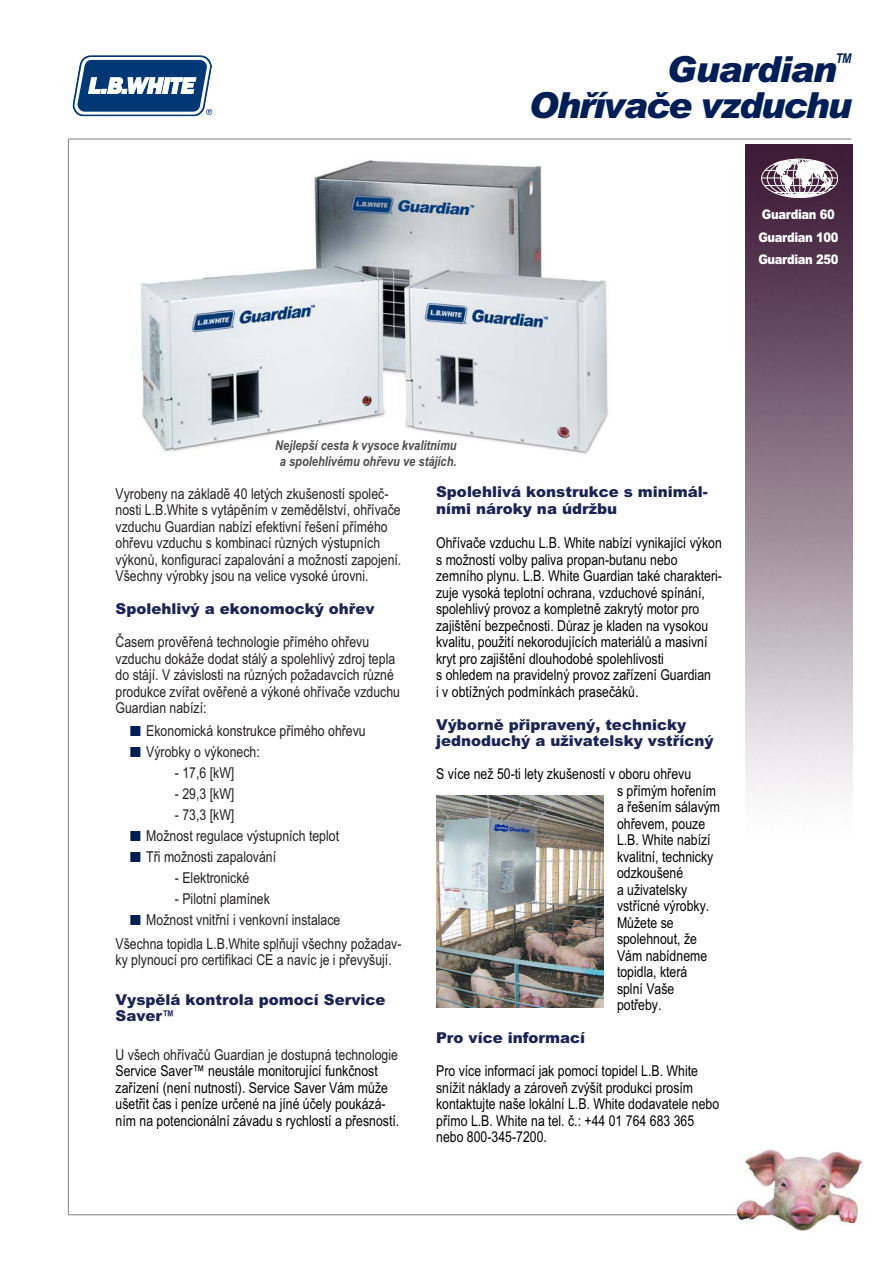
<style>
.page{position:relative;width:893px;height:1263px;background:#fff}
.page>*{position:absolute;margin:0;border:0;box-sizing:border-box;transform-origin:0 0}
.t1{font:italic 900 36px "Arial";letter-spacing:-.05em;color:#001e56}
.t2{font:15px/16.5px "Arial Narrow";color:#000}
.t3{font:15px/16.5px "Arial Narrow";color:#221f1f}
.t4{font:15px/16.5px "Arial Narrow";color:#231f20}
.t5{font:900 15px/16.5px "Arial";color:#1b2453}
.t6{font:italic 700 13.5px/16.2px "Arial Narrow";color:#4d4d4d;text-align:center}
.t7{font:italic 700 13.5px "Arial Narrow";color:#001e56}
.t8{font:900 13.2px/22.5px "Arial";letter-spacing:-.035em;color:#fff;scale:.87 1}
.s1{color:#221f1f}
.s2{font-family:"Adobe Song Std Light GBK EUC H";font-size:13.5px;color:#001e56}
.s3{font-family:"Arial Narrow";font-weight:700}
</style>
<div class="page">
<img style="left:140px;top:160px;width:468px;height:294px">
<img style="left:746px;top:144px;width:106px;height:658px">
<svg style="left:73px;top:55px;width:139px;height:61px"></svg>
<hr style="left:68px;top:1214px;width:673px;height:1px;background:#808080">
<hr style="left:68px;top:139px;width:783px;height:1px;background:#808080">
<hr style="left:68px;top:139px;width:1px;height:1076px;background:#808080">
<svg style="left:750px;top:159px;width:98px;height:39px"></svg>
<img style="left:734px;top:1149px;width:129px;height:82px">
<img style="left:437px;top:796px;width:167px;height:211px">
<h1 class="t1" style="left:667px;top:48px;width:172px">Guardian</h1>
<p class="t7" style="left:836px;top:50px;width:17px">TM</p>
<h1 class="t1" style="left:528px;top:84px;width:325px">Ohrívace vzduchu</h1>
<h1 class="t1" style="left:583px;top:84px;width:13px">ˇ</h1>
<h1 class="t1" style="left:652px;top:84px;width:13px">ˇ</h1>
<p class="t8" style="left:758px;top:203px;width:94px">Guardian 60<br>Guardian 100<br>Guardian 250</p>
<p class="t6" style="left:275px;top:438px;width:183px">Nejlepší cesta k vysoce kvalitnímu a spolehlivému ohrˇevu ve stájích.</p>
<p class="t4" style="left:116px;top:487px;width:287px">Vyrobeny na základě 40 letých zkušeností společ&shy;nosti L.B.White s vytápěním v zemědělství, ohřívače vzduchu Guardian nabízí efektivní řešení přímého ohřevu vzduchu s kombinací různých výstupních výkonů, konfigurací zapalování a možností zapojení.<br>Všechny výrobky <span class="s1">jsou na</span> velice vysoké úrovni.</p>
<p class="t5" style="left:116px;top:601px;width:261px">Spolehlivý a ekonomocký ohřev</p>
<p class="t3" style="left:116px;top:635px;width:286px">Časem prověřená technologie přímého ohřevu vzduchu dokáže dodat stálý a spolehlivý zdroj tepla do stájí. V závislosti na různých požadavcích různé produkce zvířat ověřené a výkoné ohřívače vzduchu Guardian nabízí:</p>
<p class="t3" style="left:129px;top:724px;width:238px"><span class="s2">■</span> Ekonomická konstrukce přímého ohřevu</p>
<p class="t3" style="left:129px;top:745px;width:133px"><span class="s2">■</span> Výrobky o výkonech:</p>
<p class="t3" style="left:175px;top:766px;width:61px">- 17,6 [kW]</p>
<p class="t3" style="left:175px;top:787px;width:61px">- 29,3 [kW]</p>
<p class="t3" style="left:175px;top:808px;width:61px">- 73,3 [kW]</p>
<p class="t3" style="left:129px;top:829px;width:212px"><span class="s2">■</span> Možnost regulace výstupních teplot</p>
<p class="t3" style="left:129px;top:850px;width:149px"><span class="s2">■</span> Tři možnosti zapalování</p>
<p class="t3" style="left:175px;top:871px;width:76px">- Elektronické</p>
<p class="t3" style="left:175px;top:892px;width:97px">- Pilotní plamínek</p>
<p class="t3" style="left:116px;top:910px;width:287px;line-height:23.2px;text-indent:13px"><span class="s2">■</span> Možnost vnitřní i venkovní instalace<br>Všechna topidla L.B.White splňují všechny požadav-</p>
<p class="t3" style="left:116px;top:953px;width:278px">ky plynoucí pro certifikaci CE a navíc je i převyšují.</p>
<p class="t5" style="left:116px;top:991px;width:271px">Vyspělá kontrola pomocí Service<br>Saver<span class="s3">™</span></p>
<p class="t3" style="left:116px;top:1048px;width:284px">U všech ohřívačů Guardian je dostupná technologie</p>
<p class="t2" style="left:116px;top:1064px;width:285px">Service Saver™ neustále monitorující funkčnost zařízení (není nutností). Service Saver Vám může ušetřit čas i peníze určené na jíné účely poukázá&shy;ním na potencionální závadu s rychlostí a přesností.</p>
<p class="t5" style="left:436px;top:484px;width:273px">Spolehlivá konstrukce s minimál&shy;ními nároky na údržbu</p>
<p class="t2" style="left:436px;top:536px;width:287px">Ohřívače vzduchu L.B. White nabízí vynikající výkon s možností volby paliva propan-butanu nebo zemního plynu. L.B. White Guardian také charakteri&shy;zuje vysoká teplotní ochrana, vzduchové spínání, spolehlivý provoz a kompletně zakrytý motor pro zajištění bezpečnosti. Důraz je kladen na vysokou kvalitu, použití nekorodujících materiálů a masivní kryt pro zajištění dlouhodobé spolehlivosti<br>s ohledem na pravidelný provoz zařízení Guardian<br>i v obtížných podmínkách prasečáků.</p>
<p class="t5" style="left:436px;top:716px;width:279px">Výborně připravený, technicky jednoduchý a uživatelsky vstřícný</p>
<p class="t2" style="left:617px;top:767px;width:105px;text-indent:-181px">S více než 50-ti lety zkušeností v oboru ohřevu<br>s přímým hořením a řešením sálavým ohřevem, pouze<br>L.B. White nabízí kvalitní, technicky odzkoušené<br>a uživatelsky vstřícné výrobky.<br>Můžete se spolehnout, že<br>Vám nabídneme topidla, která<br>splní Vaše potřeby.</p>
<p class="t5" style="left:436px;top:1030px;width:151px">Pro více informací</p>
<p class="t2" style="left:436px;top:1064px;width:285px">Pro více informací jak pomocí topidel L.B. White snížit náklady a zároveň zvýšit produkci prosím kontaktujte naše lokální L.B. White dodavatele nebo přímo L.B. White na tel. č.: +44 01 764 683 365 nebo 800-345-7200.</p>
</div>
